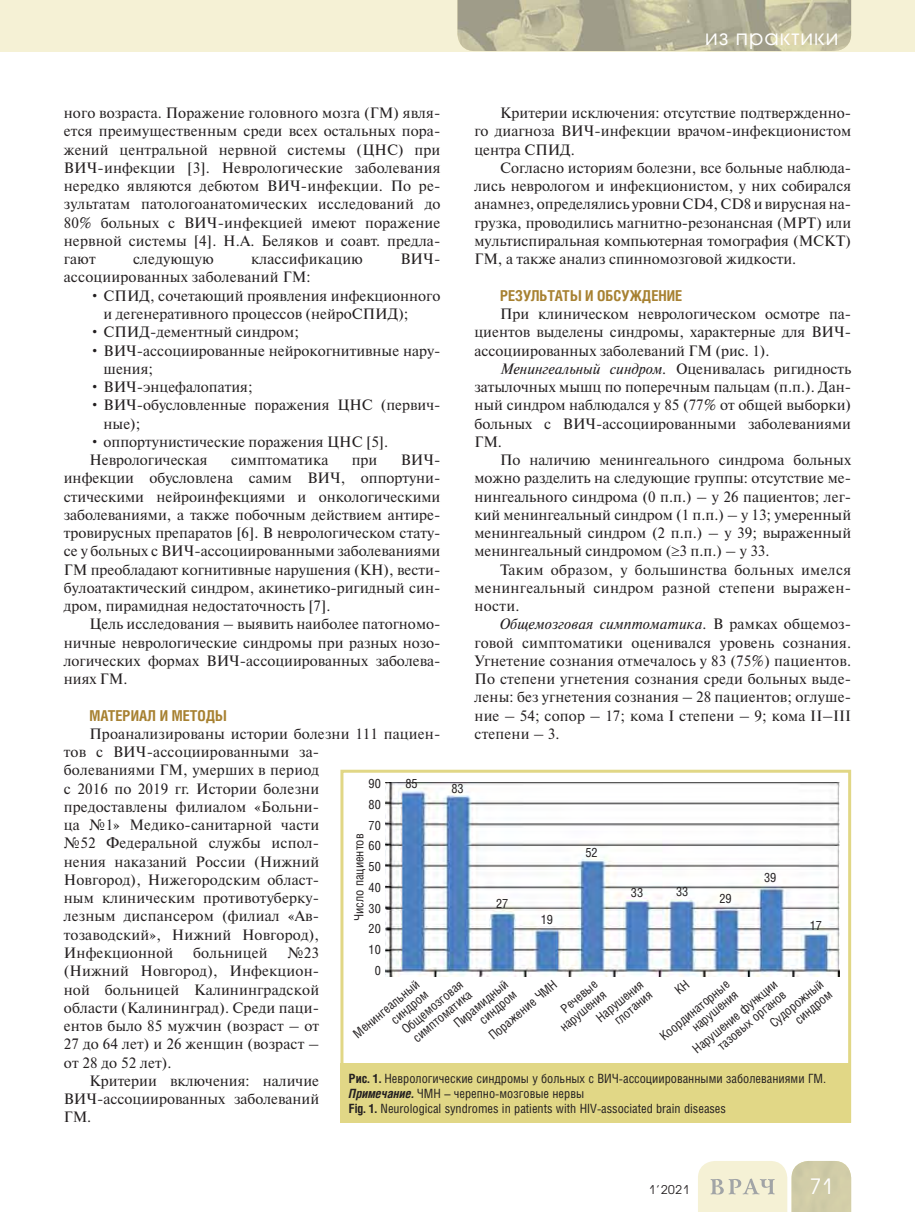
<style>
.page{position:relative;width:915px;height:1212px;background:#fff}
.page>*{position:absolute;margin:0;border:0;box-sizing:border-box;transform-origin:0 0}
.t1{font:21px "Avant Garde Gothic C";letter-spacing:.05em;color:#fff}
.t2{font:15px/18.3px "Newton C";color:#231f20;text-align:justify}
.t3{font:700 15px "Helios Cond C";color:#a78131}
.t4{font:12.75px/20.7px "Helios Cond C";color:#231f20}
.t5{font:12px "Avant Garde Gothic C";color:#231f20}
.s1{font-style:italic}
.s2{font-weight:700}
.s3{font-weight:700;font-style:italic}
</style>
<div class="page">
<div style="left:0;top:0;width:914px;height:51px;background:#f5f1d5"></div>
<svg style="left:698px;top:1161px;width:152px;height:51px;background:#e3e0c3"></svg>
<img style="left:457px;top:0;width:393px;height:51px">
<img style="left:385px;top:782px;width:454px;height:195px">
<div style="left:340px;top:770px;width:510px;height:353px;border:3px solid #e1d786"></div>
<div style="left:340px;top:1063px;width:510px;height:60px;background:#e1d786"></div>
<h1 class="t1" style="left:704px;top:27px;width:135px">из практики</h1>
<p class="t2" style="left:64px;top:105px;width:378px">ного возраста. Поражение головного мозга (ГМ) явля&shy;ется преимущественным среди всех остальных пора&shy;жений центральной нервной системы (ЦНС) при ВИЧ-инфекции [3]. Неврологические заболевания нередко являются дебютом ВИЧ-инфекции. По ре&shy;зультатам патологоанатомических исследований до 80% больных с ВИЧ-инфекцией имеют поражение нервной системы [4]. Н.А. Беляков и соавт. предла&shy;гают</p>
<p class="t2" style="left:474px;top:105px;width:378px;text-indent:26px">Критерии исключения: отсутствие подтвержденно&shy;го диагноза ВИЧ-инфекции врачом-инфекционистом центра СПИД.</p>
<p class="t2" style="left:474px;top:160px;width:378px;text-indent:26px">Согласно историям болезни, все больные наблюда&shy;лись неврологом и инфекционистом, у них собирался анамнез, определялись уровни CD4, CD8 и вирусная на&shy;грузка, проводились магнитно-резонансная (МРТ) или мультиспиральная компьютерная томография (МСКТ)<br>ГМ, а также анализ спинномозговой жидкости.</p>
<p class="t3" style="left:500px;top:289px;width:184px">РЕЗУЛЬТАТЫ И ОБСУЖДЕНИЕ</p>
<p class="t2" style="left:474px;top:306px;width:378px;text-indent:26px">При клиническом неврологическом осмотре па&shy;циентов выделены синдромы, характерные для ВИЧ&shy;ассоциированных заболеваний ГМ (рис. 1).</p>
<p class="t2" style="left:474px;top:361px;width:378px;text-indent:26px"><span class="s1">Менингеальный синдром.</span> Оценивалась ригидность затылочных мышц по поперечным пальцам (п.п.). Дан&shy;ный синдром наблюдался у 85 (77% от общей выборки) больных с ВИЧ-ассоциированными заболеваниями ГМ.</p>
<p class="t2" style="left:474px;top:452px;width:378px;text-indent:26px">По наличию менингеального синдрома больных можно разделить на следующие группы: отсутствие ме&shy;нингеального синдрома (0 п.п.) – у 26 пациентов; лег&shy;кий менингеальный синдром (1 п.п.) – у 13; умеренный менингеальный синдром (2 п.п.) – у 39; выраженный менингеальный синдромом ( 3 п.п.) – у 33.</p>
<p class="t2" style="left:474px;top:562px;width:378px;text-indent:26px">Таким образом, у большинства больных имелся менингеальный синдром разной степени выражен&shy;ности.</p>
<p class="t2" style="left:474px;top:617px;width:378px;text-indent:26px"><span class="s1">Общемозговая симптоматика.</span> В рамках общемоз&shy;говой симптоматики оценивался уровень сознания.<br>Угнетение сознания отмечалось у 83 (75%) пациентов.<br>По степени угнетения сознания среди больных выде&shy;лены: без угнетения сознания – 28 пациентов; оглуше&shy;ние – 54; сопор – 17; кома I степени – 9; кома II–III степени – 3.</p>
<p class="t2" style="left:133px;top:251px;width:82px">следующую</p>
<p class="t2" style="left:251px;top:251px;width:113px">классификацию</p>
<p class="t2" style="left:400px;top:251px;width:42px">ВИЧ-</p>
<p class="t2" style="left:64px;top:270px;width:248px">ассоциированных заболеваний ГМ:</p>
<p class="t2" style="left:103px;top:288px;width:338px;text-indent:-14px">• СПИД, сочетающий проявления инфекционного и дегенеративного процессов (нейроСПИД);</p>
<p class="t2" style="left:89px;top:324px;width:211px">• СПИД-дементный синдром;</p>
<p class="t2" style="left:103px;top:343px;width:338px;text-indent:-14px">• ВИЧ-ассоциированные нейрокогнитивные нару&shy;шения;</p>
<p class="t2" style="left:89px;top:379px;width:165px">• ВИЧ-энцефалопатия;</p>
<p class="t2" style="left:103px;top:397px;width:338px;text-indent:-14px">• ВИЧ-обусловленные поражения ЦНС (первич&shy;ные);</p>
<p class="t2" style="left:89px;top:434px;width:300px">• оппортунистические поражения ЦНС [5].<br>Неврологическая</p>
<p class="t2" style="left:64px;top:452px;width:378px;text-indent:337px">ВИЧ&shy;инфекции обусловлена самим ВИЧ, оппортуни&shy;стическими нейроинфекциями и онкологическими заболеваниями, а также побочным действием антире&shy;тровирусных препаратов [6]. В неврологическом стату&shy;се у больных с ВИЧ-ассоциированными заболеваниями ГМ преобладают когнитивные нарушения (КН), вести&shy;булоатактический синдром, акинетико-ригидный син&shy;дром, пирамидная недостаточность [7].</p>
<p class="t2" style="left:64px;top:617px;width:378px;text-indent:26px">Цель исследования – выявить наиболее патогномо&shy;ничные неврологические синдромы при разных нозо&shy;логических формах ВИЧ-ассоциированных заболева&shy;ниях ГМ.</p>
<p class="t3" style="left:89px;top:709px;width:139px">МАТЕРИАЛ И МЕТОДЫ</p>
<p class="t2" style="left:64px;top:726px;width:378px;text-align:left;text-indent:26px">Проанализированы истории болезни 111 пациен&shy;тов с ВИЧ-ассоциированными за-<br>болеваниями ГМ, умерших в период<br>с 2016 по 2019 гг. Истории болезни<br>предоставлены филиалом «Больни-<br>ца №1» Медико-санитарной части<br>№52 Федеральной службы испол-<br>нения наказаний России (Нижний<br>Новгород), Нижегородским област-<br>ным клиническим противотуберку-<br>лезным диспансером (филиал «Ав-<br>тозаводский», Нижний Новгород),<br>Инфекционной</p>
<p class="t2" style="left:231px;top:452px;width:99px">симптоматика</p>
<p class="t2" style="left:351px;top:452px;width:27px">при</p>
<p class="t4" style="left:368px;top:775px;width:14px;text-align:center">90<br>80<br>70<br>60<br>50<br>40<br>30<br>20<br>10<br>0</p>
<p class="t4" style="left:349px;top:1028px;width:83px;rotate:-40deg">Менингеальный</p>
<p class="t4" style="left:405px;top:775px;width:14px">85</p>
<p class="t4" style="left:451px;top:779px;width:14px">83</p>
<p class="t4" style="left:349px;top:921px;width:89px;rotate:-90deg">Число пациентов</p>
<p class="t4" style="left:585px;top:844px;width:14px">52</p>
<p class="t4" style="left:763px;top:868px;width:14px">39</p>
<p class="t4" style="left:675px;top:883px;width:14px">33</p>
<p class="t4" style="left:630px;top:883px;width:14px">33</p>
<p class="t4" style="left:719px;top:889px;width:14px">29</p>
<p class="t4" style="left:496px;top:895px;width:14px">27</p>
<p class="t4" style="left:540px;top:910px;width:14px">19</p>
<p class="t4" style="left:809px;top:916px;width:14px">17</p>
<p class="t2" style="left:64px;top:945px;width:257px;text-indent:223px">№23 (Нижний Новгород), Инфекцион&shy;ной больницей Калининградской области (Калининград). Среди паци&shy;ентов было 85 мужчин (возраст – от 27 до 64 лет) и 26 женщин (возраст – от 28 до 52 лет).</p>
<p class="t2" style="left:64px;top:1073px;width:257px;text-indent:26px">Критерии включения: наличие ВИЧ-ассоциированных заболеваний ГМ.</p>
<p class="t2" style="left:193px;top:945px;width:76px">больницей</p>
<p class="t4" style="left:637px;top:1009px;width:88px;line-height:25.8px;text-indent:41px;rotate:-40deg">КН<br>Координаторные</p>
<p class="t4" style="left:538px;top:981px;width:45px;line-height:26px;text-indent:-72px;rotate:-40deg">Поражение ЧМН<br>Речевые</p>
<p class="t4" style="left:452px;top:1021px;width:68px;line-height:13.5px;text-align:right;rotate:-40deg">Пирамидный синдром</p>
<p class="t4" style="left:756px;top:1007px;width:67px;line-height:16px;text-indent:-55px;rotate:-40deg">тазовых органов<br>Судорожный</p>
<p class="t4" style="left:583px;top:1002px;width:59px;line-height:16px;text-indent:-34px;rotate:-40deg">нарушения<br>Нарушения</p>
<p class="t4" style="left:397px;top:1024px;width:77px;rotate:-40deg">Общемозговая</p>
<p class="t4" style="left:678px;top:1032px;width:108px;line-height:17.2px;text-indent:13px;rotate:-40deg">нарушения<br>Нарушение функции</p>
<p class="t4" style="left:408px;top:1032px;width:74px;rotate:-40deg">симптоматика</p>
<p class="t4" style="left:386px;top:1014px;width:46px;rotate:-40deg">синдром</p>
<p class="t4" style="left:609px;top:1015px;width:47px;rotate:-40deg">глотания</p>
<p class="t4" style="left:790px;top:1014px;width:46px;rotate:-40deg">синдром</p>
<p class="t4" style="left:349px;top:1072px;width:478px;line-height:15.3px"><span class="s2">Рис. 1.</span> Неврологические синдромы у больных с ВИЧ-ассоциированными заболеваниями ГМ.<br><span class="s3">Примечание.</span> ЧМН – черепно-мозговые нервы<br><span class="s2">Fig. 1.</span> Neurological syndromes in patients with HIV-associated brain diseases</p>
<p class="t5" style="left:648px;top:1184px;width:42px">1’2021</p>
<h1 class="t1" style="left:809px;top:1177px;width:25px">71</h1>
</div>
